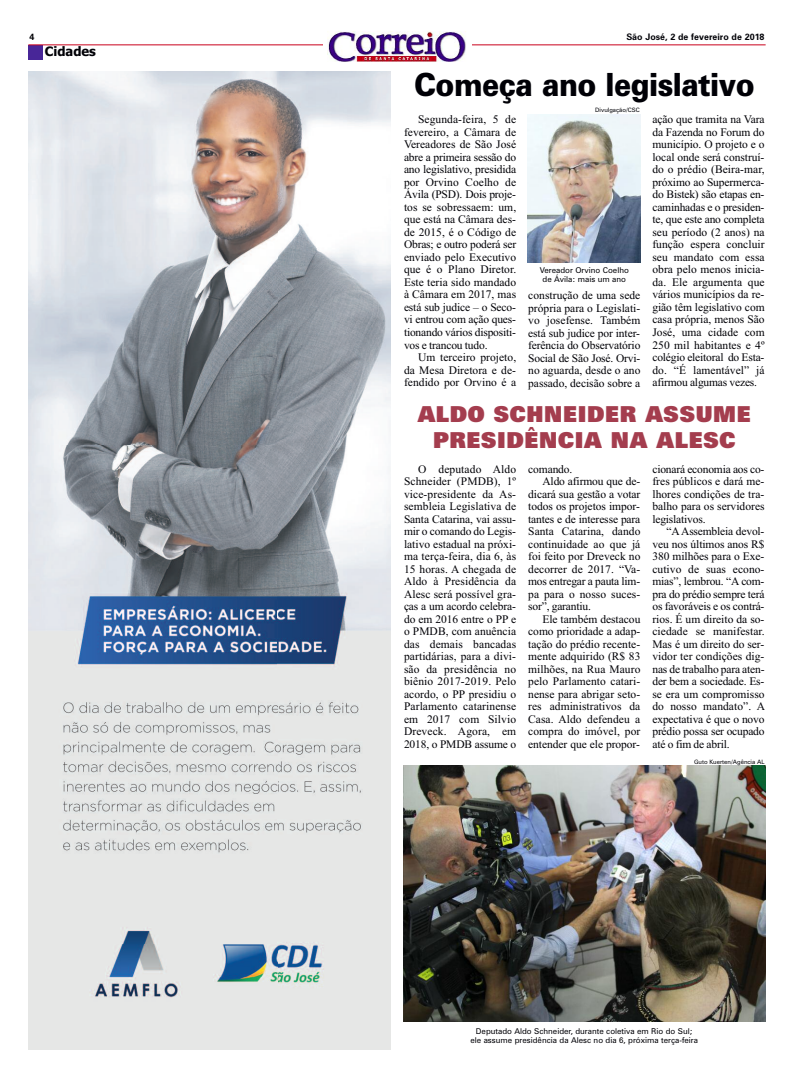
<style>
.page{position:relative;width:794px;height:1078px;background:#fff}
.page>*{position:absolute;margin:0;border:0;box-sizing:border-box;transform-origin:0 0}
.t1{font:900 32px "Zurich BT";letter-spacing:-.02em;color:#000006;scale:.9 1}
.t2{font:900 22px/26px "Zurich BT";color:#a43d4e;text-align:center}
.t3{font:700 13px "Tahoma";color:#000006}
.t4{font:11.5px/12.5px "Times New Roman";color:#000006;text-align:justify}
.t5{font:700 9px "Zurich BT";color:#000006}
.t6{font:8px/9px "Zurich BT";color:#000006;text-align:center}
.t7{font:6px "Zurich BT";color:#000006}
</style>
<div class="page">
<div style="left:28px;top:45px;width:15px;height:14px;background:#482698"></div>
<hr style="left:28px;top:44px;width:737px;height:1px;background:#c9001c">
<div style="left:323px;top:28px;width:148px;height:34px;background:#fff"></div>
<img style="left:327px;top:31px;width:139px;height:31px">
<img style="left:28px;top:71px;width:363px;height:978px">
<img style="left:403px;top:765px;width:362px;height:256px">
<img style="left:528px;top:114px;width:113px;height:149px">
<p class="t5" style="left:29px;top:32px;width:6px">4</p>
<p class="t5" style="left:626px;top:32px;width:140px">São José, 2 de fevereiro de 2018</p>
<p class="t3" style="left:45px;top:44px;width:53px">Cidades</p>
<h1 class="t1" style="left:414px;top:67px;width:380px">Começa ano legislativo</h1>
<p class="t4" style="left:404px;top:113px;width:114px;text-indent:14px">Segunda-feira, 5 de fevereiro, a Câmara de Vereadores de São José abre a primeira sessão do ano legislativo, presidida por Orvino Coelho de Ávila (PSD). Dois proje&shy;tos se sobressaem: um, que está na Câmara des&shy;de 2015, é o Código de Obras; e outro poderá ser enviado pelo Executivo que é o Plano Diretor.<br>Este teria sido mandado à Câmara em 2017, mas está sub judice – o Seco&shy;vi entrou com ação ques&shy;tionando vários dispositi&shy;vos e trancou tudo.</p>
<p class="t4" style="left:404px;top:351px;width:114px;text-indent:14px">Um terceiro projeto, da Mesa Diretora e de&shy;fendido por Orvino é a</p>
<p class="t7" style="left:595px;top:108px;width:46px">Divulgação/CSC</p>
<p class="t4" style="left:652px;top:113px;width:114px">ação que tramita na Vara da Fazenda no Forum do município. O projeto e o local onde será construí&shy;do o prédio (Beira-mar, próximo ao Supermerca&shy;do Bistek) são etapas en&shy;caminhadas e o presiden&shy;te, que este ano completa seu período (2 anos) na função espera concluir seu mandato com essa obra pelo menos inicia&shy;da. Ele argumenta que vários municípios da re&shy;gião têm legislativo com casa própria, menos São José, uma cidade com 250 mil habitantes e 4º colégio eleitoral do Esta&shy;do. “É lamentável” já afirmou algumas vezes.</p>
<p class="t6" style="left:539px;top:266px;width:91px">Vereador Orvino Coelho de Ávila: mais um ano</p>
<p class="t4" style="left:528px;top:289px;width:114px">construção de uma sede própria para o Legislati&shy;vo josefense. Também está sub judice por inter&shy;ferência do Observatório Social de São José. Orvi&shy;no aguarda, desde o ano passado, decisão sobre a</p>
<h2 class="t2" style="left:417px;top:401px;width:335px">ALDO SCHNEIDER ASSUME<br>PRESIDÊNCIA NA ALESC</h2>
<p class="t4" style="left:404px;top:462px;width:114px;text-indent:14px">O deputado Aldo Schneider (PMDB), 1º vice-presidente da As&shy;sembleia Legislativa de Santa Catarina, vai assu&shy;mir o comando do Legis&shy;lativo estadual na próxi&shy;ma terça-feira, dia 6, às 15 horas. A chegada de Aldo à Presidência da Alesc será possível gra&shy;ças a um acordo celebra&shy;do em 2016 entre o PP e o PMDB, com anuência das demais bancadas partidárias, para a divi&shy;são da presidência no biênio 2017-2019. Pelo acordo, o PP presidiu o Parlamento catarinense em 2017 com Silvio Dreveck. Agora, em 2018, o PMDB assume o</p>
<p class="t4" style="left:528px;top:462px;width:46px">comando.</p>
<p class="t4" style="left:652px;top:462px;width:114px">cionará economia aos co&shy;fres públicos e dará me&shy;lhores condições de tra&shy;balho para os servidores legislativos.</p>
<p class="t4" style="left:652px;top:525px;width:114px;text-indent:14px">“AAssembleia devol&shy;veu nos últimos anos R$ 380 milhões para o Exe&shy;cutivo de suas econo&shy;mias”, lembrou. “A com&shy;pra do prédio sempre terá os favoráveis e os contrá&shy;rios. É um direito da so&shy;ciedade se manifestar.<br>Mas é um direito do ser&shy;vidor ter condições dig&shy;nas de trabalho para aten&shy;der bem a sociedade. Es&shy;se era um compromisso do nosso mandato”. A expectativa é que o novo prédio possa ser ocupado até o fim de abril.</p>
<p class="t4" style="left:542px;top:475px;width:99px">Aldo afirmou que de-</p>
<p class="t4" style="left:528px;top:487px;width:114px">dicará sua gestão a votar</p>
<p class="t4" style="left:528px;top:500px;width:113px">todos os projetos impor-</p>
<p class="t4" style="left:528px;top:512px;width:114px">tantes e de interesse para</p>
<p class="t4" style="left:528px;top:525px;width:114px">Santa Catarina, dando</p>
<p class="t4" style="left:528px;top:537px;width:114px">continuidade ao que já</p>
<p class="t4" style="left:528px;top:550px;width:114px">foi feito por Dreveck no</p>
<p class="t4" style="left:528px;top:562px;width:113px">decorrer de 2017. “Va-</p>
<p class="t4" style="left:528px;top:575px;width:113px">mos entregar a pauta lim-</p>
<p class="t4" style="left:528px;top:587px;width:113px">pa para o nosso suces-</p>
<p class="t4" style="left:528px;top:600px;width:64px">sor”, garantiu.</p>
<p class="t4" style="left:542px;top:612px;width:99px">Ele também destacou</p>
<p class="t4" style="left:528px;top:625px;width:113px">como prioridade a adap-</p>
<p class="t4" style="left:528px;top:637px;width:113px">tação do prédio recente-</p>
<p class="t4" style="left:528px;top:650px;width:114px">mente adquirido (R$ 83</p>
<p class="t4" style="left:528px;top:662px;width:114px">milhões, na Rua Mauro</p>
<p class="t4" style="left:528px;top:675px;width:113px">pelo Parlamento catari-</p>
<p class="t4" style="left:528px;top:687px;width:113px">nense para abrigar seto-</p>
<p class="t4" style="left:528px;top:700px;width:114px">res administrativos da</p>
<p class="t4" style="left:528px;top:712px;width:114px">Casa. Aldo defendeu a</p>
<p class="t4" style="left:528px;top:725px;width:114px">compra do imóvel, por</p>
<p class="t4" style="left:528px;top:737px;width:113px">entender que ele propor-</p>
<p class="t7" style="left:694px;top:758px;width:72px">Guto Kuerten/Agência AL</p>
<p class="t6" style="left:470px;top:1026px;width:229px">Deputado Aldo Schneider, durante coletiva em Rio do Sul; ele assume presidência da Alesc no dia 6, próxima terça-feira</p>
</div>
